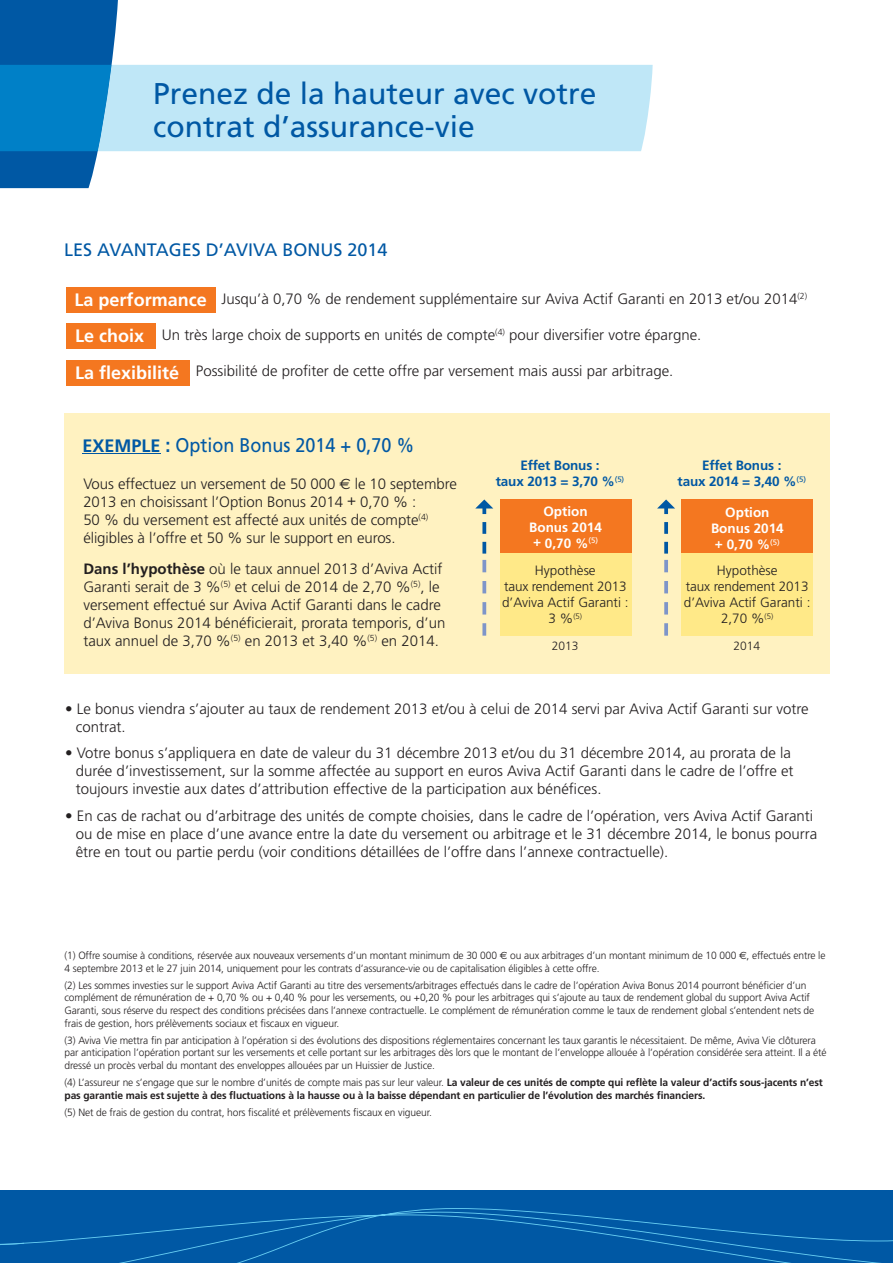
<style>
.page{position:relative;width:893px;height:1263px;background:#fff}
.page>*{position:absolute;margin:0;border:0;box-sizing:border-box;transform-origin:0 0}
.t1{font:30px/33px "Frutiger";color:#0058a4}
.t2{font:19.8px "Frutiger";color:#0058a4;scale:.91 1}
.t3{font:700 18px/36.6px "Frutiger";color:#fff}
.t4{font:18px "Frutiger";color:#0058a4}
.t5{font:300 15px/18px "Frutiger";color:#231f20}
.t6{font:300 13.5px/16.2px "Frutiger";color:#231f20;text-align:center}
.t7{font:700 13.5px/16.2px "Frutiger";letter-spacing:-.01em;color:#0058a4;text-align:center}
.t8{font:700 13.5px/16.2px "Frutiger";color:#fff;text-align:center}
.t9{font:300 12px "Frutiger";color:#231f20}
.t10{font:300 10.5px/12.6px "Frutiger";letter-spacing:-.01em;color:#231f20}
.t11{font:700 10.5px/12.6px "Frutiger";letter-spacing:-.01em;color:#231f20}
.t12{font:300 7.8px "Frutiger";color:#231f20}
.s1{font-weight:700;font-size:18px}
.s2{font-weight:700}
.s3{font-family:"Euro Sans";font-weight:400}
.s4{font-size:13.5px}
.s5{font-weight:300}
</style>
<div class="page">
<div style="left:64px;top:414px;width:766px;height:260px;background:#fff2c1"></div>
<div style="left:0;top:1191px;width:893px;height:72px;background:#0058a4"></div>
<svg style="left:64px;top:1208px;width:829px;height:55px"></svg>
<svg style="left:0;top:1239px;width:64px;height:6px"></svg>
<div style="left:119px;top:65px;width:534px;height:86px;background:#bfe7f7"></div>
<svg style="left:0;top:0;width:119px;height:188px;background:#1778bb"></svg>
<hr style="left:82px;top:453px;width:78px;height:1px;background:#0058a4">
<div style="left:500px;top:499px;width:131px;height:55px;background:#f47720"></div>
<div style="left:500px;top:554px;width:131px;height:82px;background:#ffe988"></div>
<svg style="left:475px;top:499px;width:18px;height:10px"></svg>
<svg style="left:482px;top:542px;width:4px;height:12px"></svg>
<svg style="left:482px;top:522px;width:4px;height:12px"></svg>
<hr style="left:482px;top:502px;width:4px;height:12px;background:#0058a4">
<svg style="left:482px;top:623px;width:4px;height:13px"></svg>
<svg style="left:482px;top:602px;width:4px;height:13px"></svg>
<svg style="left:482px;top:581px;width:4px;height:12px"></svg>
<svg style="left:482px;top:560px;width:4px;height:12px"></svg>
<div style="left:681px;top:499px;width:132px;height:55px;background:#f47720"></div>
<div style="left:681px;top:554px;width:132px;height:82px;background:#ffe988"></div>
<svg style="left:657px;top:499px;width:18px;height:10px"></svg>
<svg style="left:664px;top:542px;width:4px;height:12px"></svg>
<svg style="left:664px;top:522px;width:4px;height:12px"></svg>
<hr style="left:664px;top:502px;width:4px;height:12px;background:#0058a4">
<svg style="left:664px;top:623px;width:4px;height:13px"></svg>
<svg style="left:664px;top:602px;width:4px;height:13px"></svg>
<svg style="left:664px;top:581px;width:4px;height:12px"></svg>
<svg style="left:664px;top:560px;width:4px;height:12px"></svg>
<div style="left:66px;top:287px;width:149px;height:25px;background:#f47720"></div>
<div style="left:66px;top:323px;width:90px;height:25px;background:#f47720"></div>
<div style="left:66px;top:360px;width:123px;height:26px;background:#f47720"></div>
<h1 class="t1" style="left:153px;top:79px;width:445px">Prenez de la hauteur avec votre contrat d’assurance-vie</h1>
<p class="t4" style="left:64px;top:243px;width:325px">LES AVANTAGES D’AVIVA BONUS 2014</p>
<p class="t5" style="left:221px;top:291px;width:587px">Jusqu’à 0,70 % de rendement supplémentaire sur Aviva Actif Garanti en 2013 et/ou 2014<sup>(2)</sup></p>
<p class="t5" style="left:162px;top:327px;width:541px">Un très large choix de supports en unités de compte<sup>(4)</sup> pour diversifier votre épargne.</p>
<p class="t5" style="left:196px;top:363px;width:479px">Possibilité de profiter de cette offre par versement mais aussi par arbitrage.</p>
<p class="t3" style="left:75px;top:283px;width:134px">La performance<br>Le choix<br>La flexibilité</p>
<h2 class="t2" style="left:82px;top:437px;width:366px"><span class="s1">EXEMPLE</span> <span class="s2">:</span> Option Bonus 2014 + 0,70 %</h2>
<p class="t5" style="left:83px;top:476px;width:375px">Vous effectuez un versement de 50 000 <span class="s3">€</span> le 10 septembre 2013 en choisissant l’Option Bonus 2014 + 0,70 % :<br>50 % du versement est affecté aux unités de compte<sup>(4) </sup>éligibles à l’offre et 50 % sur le support en euros.</p>
<p class="t5" style="left:83px;top:561px;width:364px"><span class="s2">Dans l’hypothèse</span> où le taux annuel 2013 d’Aviva Actif Garanti serait de 3 %<sup>(5)</sup> et celui de 2014 de 2,70 %<sup>(5)</sup>, le versement effectué sur Aviva Actif Garanti dans le cadre d’Aviva Bonus 2014 bénéficierait, prorata temporis, d’un taux annuel de 3,70 %<sup>(5)</sup> en 2013 et 3,40 %<sup>(5)</sup> en 2014.</p>
<p class="t7" style="left:496px;top:458px;width:130px">Effet Bonus :<br>taux 2013 = 3,70 %<sup>(5)</sup></p>
<p class="t8" style="left:529px;top:504px;width:74px">Option<br>Bonus 2014 + 0,70 %<sup>(5)</sup></p>
<p class="t6" style="left:502px;top:563px;width:128px">Hypothèse<br>taux rendement 2013 d’Aviva Actif Garanti :</p>
<p class="t12" style="left:548px;top:613px;width:35px"><span class="s4">3 %</span>(5)</p>
<p class="t9" style="left:552px;top:641px;width:28px">2013</p>
<p class="t7" style="left:677px;top:458px;width:130px">Effet Bonus :<br>taux 2014 = 3,40 %<sup>(5)</sup></p>
<p class="t8" style="left:711px;top:505px;width:74px">Option<br>Bonus 2014 + 0,70 %<sup>(5)</sup></p>
<p class="t6" style="left:684px;top:563px;width:128px">Hypothèse<br>taux rendement 2013 d’Aviva Actif Garanti :<br>2,70 %<sup>(5)</sup></p>
<p class="t9" style="left:733px;top:641px;width:28px">2014</p>
<p class="t5" style="left:76px;top:701px;width:734px;text-indent:-11px">• Le bonus viendra s’ajouter au taux de rendement 2013 et/ou à celui de 2014 servi par Aviva Actif Garanti sur votre contrat.</p>
<p class="t5" style="left:76px;top:745px;width:719px;text-indent:-11px">• Votre bonus s’appliquera en date de valeur du 31 décembre 2013 et/ou du 31 décembre 2014, au prorata de la durée d’investissement, sur la somme affectée au support en euros Aviva Actif Garanti dans le cadre de l’offre et toujours investie aux dates d’attribution effective de la participation aux bénéfices.</p>
<p class="t5" style="left:76px;top:808px;width:743px;text-indent:-11px">• En cas de rachat ou d’arbitrage des unités de compte choisies, dans le cadre de l’opération, vers Aviva Actif Garanti ou de mise en place d’une avance entre la date du versement ou arbitrage et le 31 décembre 2014, le bonus pourra être en tout ou partie perdu (voir conditions détaillées de l’offre dans l’annexe contractuelle).</p>
<p class="t10" style="left:65px;top:950px;width:762px">(1) Offre soumise à conditions, réservée aux nouveaux versements d’un montant minimum de 30 000 <span class="s3">€</span> ou aux arbitrages d’un montant minimum de 10 000 <span class="s3">€</span>, effectués entre le<br>4 septembre 2013 et le 27 juin 2014, uniquement pour les contrats d’assurance-vie ou de capitalisation éligibles à cette offre.</p>
<p class="t10" style="left:65px;top:980px;width:751px">(2) Les sommes investies sur le support Aviva Actif Garanti au titre des versements/arbitrages effectués dans le cadre de l’opération Aviva Bonus 2014 pourront bénéficier d’un complément de rémunération de + 0,70 % ou + 0,40 % pour les versements, ou +0,20 % pour les arbitrages qui s’ajoute au taux de rendement global du support Aviva Actif Garanti, sous réserve du respect des conditions précisées dans l’annexe contractuelle. Le complément de rémunération comme le taux de rendement global s’entendent nets de frais de gestion, hors prélèvements sociaux et fiscaux en vigueur.</p>
<p class="t10" style="left:65px;top:1035px;width:764px">(3) Aviva Vie mettra fin par anticipation à l’opération si des évolutions des dispositions réglementaires concernant les taux garantis le nécessitaient. De même, Aviva Vie clôturera par anticipation l’opération portant sur les versements et celle portant sur les arbitrages dès lors que le montant de l’enveloppe allouée à l’opération considérée sera atteint. Il a été dressé un procès verbal du montant des enveloppes allouées par un Huissier de Justice.</p>
<p class="t11" style="left:65px;top:1077px;width:760px"><span class="s5">(4) L’assureur ne s’engage que sur le nombre d’unités de compte mais pas sur leur valeur.</span> La valeur de ces unités de compte qui reflète la valeur d’actifs sous-jacents n’est pas garantie mais est sujette à des fluctuations à la hausse ou à la baisse dépendant en particulier de l’évolution des marchés financiers.</p>
<p class="t10" style="left:65px;top:1107px;width:369px">(5) Net de frais de gestion du contrat, hors fiscalité et prélèvements fiscaux en vigueur.</p>
</div>
